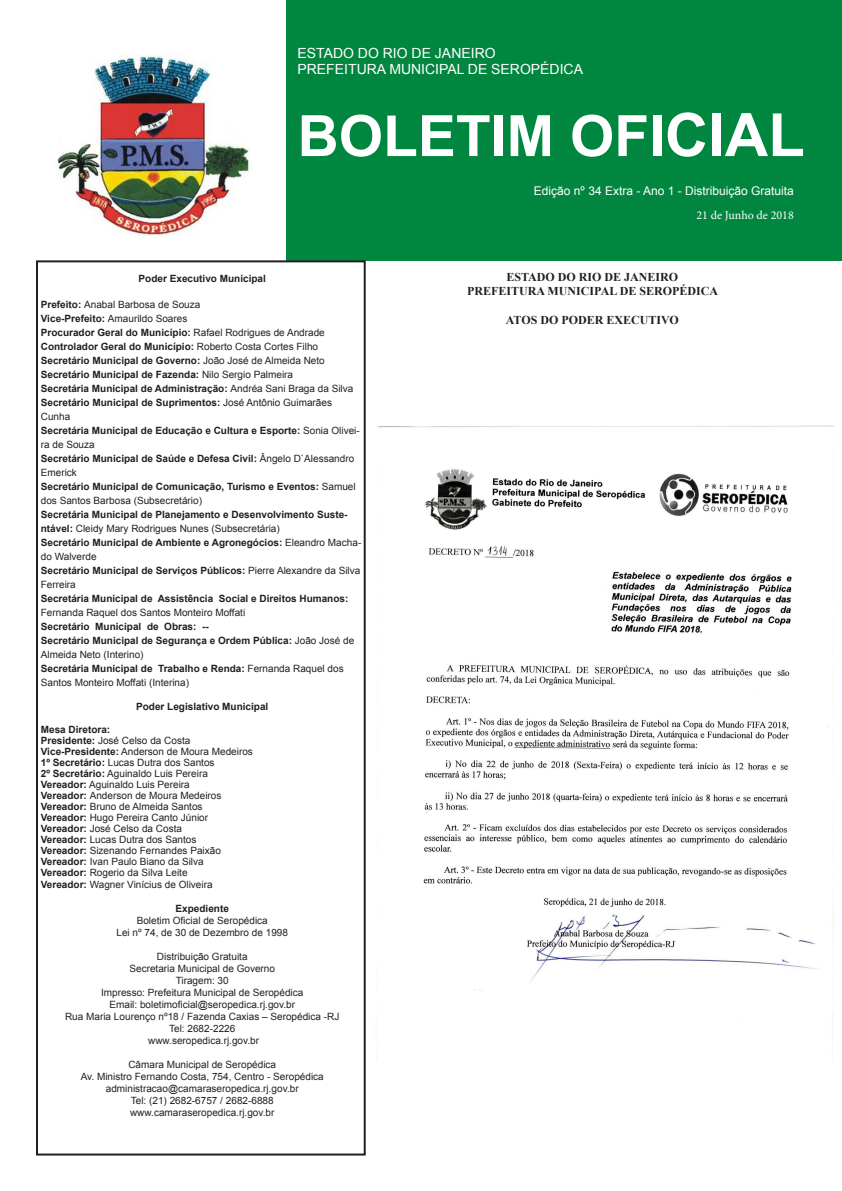
<style>
.page{position:relative;width:842px;height:1191px;background:#fff}
.page>*{position:absolute;margin:0;border:0;box-sizing:border-box;transform-origin:0 0}
.t1{font:700 57px "Arial";color:#fff}
.t2{font:14px "Arial";color:#fff}
.t3{font:700 12px "Times New Roman";color:#231f20}
.t4{font:12px "Arial";color:#fff}
.t5{font:12px "Minion Pro";color:#fff}
.t6{font:700 10px/14px "Arial";color:#231f20}
.t7{font:10px/14px "Arial";color:#231f20}
.s1{font-size:60px}
.s2{font-weight:700}
.s3{font-weight:400}
</style>
<div class="page">
<div style="left:0;top:0;width:842px;height:260px;background:#00863f"></div>
<div style="left:0;top:0;width:285px;height:260px;background:#fff"></div>
<img style="left:57px;top:54px;width:192px;height:182px">
<div style="left:36px;top:260px;width:330px;height:895px;border:2px solid #231f20"></div>
<img style="left:376px;top:425px;width:458px;height:635px">
<p class="t2" style="left:298px;top:43px;width:200px">ESTADO DO RIO DE JANEIRO</p>
<p class="t2" style="left:298px;top:60px;width:287px">PREFEITURA MUNICIPAL DE SEROPÉDICA</p>
<p class="t1" style="left:298px;top:98px;width:509px">BOLETIM OFI<span class="s1">CIAL</span></p>
<p class="t6" style="left:139px;top:271px;width:129px">Poder Executivo Municipal</p>
<p class="t7" style="left:41px;top:297px;width:161px"><span class="s2">Prefeito:</span> Anabal Barbosa de Souza</p>
<p class="t7" style="left:41px;top:311px;width:148px"><span class="s2">Vice-Prefeito:</span> Amaurildo Soares</p>
<p class="t6" style="left:41px;top:325px;width:285px">Procurador Geral do Município: <span class="s3">Rafael Rodrigues de Andrade</span></p>
<p class="t6" style="left:41px;top:339px;width:279px">Controlador Geral do Município: <span class="s3">Roberto Costa Cortes Filho</span></p>
<p class="t6" style="left:41px;top:353px;width:285px">Secretário Municipal de Governo: <span class="s3">João José de Almeida Neto</span></p>
<p class="t6" style="left:41px;top:367px;width:254px">Secretário Municipal de Fazenda: <span class="s3">Nilo Sergio Palmeira</span></p>
<p class="t6" style="left:41px;top:381px;width:314px">Secretária Municipal de Administração: <span class="s3">Andréa Sani Braga da Silva</span></p>
<p class="t6" style="left:41px;top:395px;width:293px">Secretário Municipal de Suprimentos: <span class="s3">José Antônio Guimarães<br>Cunha</span></p>
<p class="t6" style="left:41px;top:423px;width:320px">Secretária Municipal de Educação e Cultura e Esporte: <span class="s3">Sonia Olivei&shy;ra de Souza</span></p>
<p class="t6" style="left:41px;top:451px;width:315px">Secretário Municipal de Saúde e Defesa Civil: <span class="s3">Ângelo D`Alessandro<br>Emerick</span></p>
<p class="t6" style="left:41px;top:479px;width:316px">Secretário Municipal de Comunicação, Turismo e Eventos: <span class="s3">Samuel dos Santos Barbosa (Subsecretário)</span></p>
<p class="t6" style="left:41px;top:507px;width:308px">Secretária Municipal de Planejamento e Desenvolvimento Suste&shy;ntável: <span class="s3">Cleidy Mary Rodrigues Nunes (Subsecretária)</span></p>
<p class="t6" style="left:41px;top:535px;width:322px">Secretário Municipal de Ambiente e Agronegócios: <span class="s3">Eleandro Macha&shy;do Walverde</span></p>
<p class="t6" style="left:41px;top:563px;width:321px">Secretário Municipal de Serviços Públicos: <span class="s3">Pierre Alexandre da Silva<br>Ferreira</span></p>
<p class="t6" style="left:41px;top:591px;width:309px">Secretária Municipal de Assistência Social e Direitos Humanos:<br><span class="s3">Fernanda Raquel dos Santos Monteiro Moffati</span></p>
<p class="t6" style="left:41px;top:619px;width:169px">Secretário Municipal de Obras: --</p>
<p class="t6" style="left:41px;top:633px;width:315px">Secretário Municipal de Segurança e Ordem Pública: <span class="s3">João José de<br>Almeida Neto (Interino)</span></p>
<p class="t7" style="left:41px;top:661px;width:304px"><span class="s2">Secretária Municipal de Trabalho e Renda:</span> Fernanda Raquel dos<br>Santos Monteiro Moffati (Interina)</p>
<p class="t6" style="left:136px;top:699px;width:134px">Poder Legislativo Municipal</p>
<p class="t6" style="left:41px;top:722px;width:71px">Mesa Diretora:</p>
<p class="t7" style="left:41px;top:733px;width:151px"><span class="s2">Presidente:</span> José Celso da Costa</p>
<p class="t7" style="left:41px;top:744px;width:214px"><span class="s2">Vice-Presidente:</span> Anderson de Moura Medeiros</p>
<p class="t7" style="left:41px;top:755px;width:175px"><span class="s2">1º Secretário:</span> Lucas Dutra dos Santos</p>
<p class="t7" style="left:41px;top:766px;width:169px"><span class="s2">2º Secretário:</span> Aguinaldo Luis Pereira</p>
<p class="t7" style="left:41px;top:777px;width:150px"><span class="s2">Vereador:</span> Aguinaldo Luis Pereira</p>
<p class="t7" style="left:41px;top:788px;width:182px"><span class="s2">Vereador:</span> Anderson de Moura Medeiros</p>
<p class="t7" style="left:41px;top:799px;width:163px"><span class="s2">Vereador:</span> Bruno de Almeida Santos</p>
<p class="t7" style="left:41px;top:810px;width:169px"><span class="s2">Vereador:</span> Hugo Pereira Canto Júnior</p>
<p class="t7" style="left:41px;top:821px;width:143px"><span class="s2">Vereador:</span> José Celso da Costa</p>
<p class="t7" style="left:41px;top:832px;width:157px"><span class="s2">Vereador:</span> Lucas Dutra dos Santos</p>
<p class="t7" style="left:41px;top:843px;width:182px"><span class="s2">Vereador:</span> Sizenando Fernandes Paixão</p>
<p class="t7" style="left:41px;top:854px;width:164px"><span class="s2">Vereador:</span> Ivan Paulo Biano da Silva</p>
<p class="t7" style="left:41px;top:865px;width:148px"><span class="s2">Vereador:</span> Rogerio da Silva Leite</p>
<p class="t7" style="left:41px;top:877px;width:173px"><span class="s2">Vereador:</span> Wagner Vinícius de Oliveira</p>
<p class="t6" style="left:176px;top:901px;width:55px">Expediente</p>
<p class="t7" style="left:137px;top:913px;width:133px">Boletim Oficial de Seropédica</p>
<p class="t7" style="left:116px;top:925px;width:173px">Lei nº 74, de 30 de Dezembro de 1998</p>
<p class="t7" style="left:157px;top:949px;width:92px">Distribuição Gratuita</p>
<p class="t7" style="left:129px;top:961px;width:147px">Secretaria Municipal de Governo</p>
<p class="t7" style="left:176px;top:973px;width:54px">Tiragem: 30</p>
<p class="t7" style="left:101px;top:985px;width:204px">Impresso: Prefeitura Municipal de Seropédica</p>
<p class="t7" style="left:109px;top:997px;width:187px">Email: boletimoficial@seropedica.rj.gov.br</p>
<p class="t7" style="left:65px;top:1009px;width:276px">Rua Maria Lourenço nº18 / Fazenda Caxias – Seropédica -RJ</p>
<p class="t7" style="left:169px;top:1021px;width:68px">Tel: 2682-2226</p>
<p class="t7" style="left:148px;top:1033px;width:112px">www.seropedica.rj.gov.br</p>
<p class="t7" style="left:128px;top:1057px;width:149px">Câmara Municipal de Seropédica</p>
<p class="t7" style="left:81px;top:1069px;width:245px">Av. Ministro Fernando Costa, 754, Centro - Seropédica</p>
<p class="t7" style="left:106px;top:1081px;width:194px">administracao@camaraseropedica.rj.gov.br</p>
<p class="t7" style="left:131px;top:1093px;width:144px">Tel: (21) 2682-6757 / 2682-6888</p>
<p class="t7" style="left:130px;top:1105px;width:146px">www.camaraseropedica.rj.gov.br</p>
<p class="t4" style="left:534px;top:183px;width:261px">Edição nº 34 Extra - Ano 1 - Distribuição Gratuita</p>
<p class="t5" style="left:696px;top:207px;width:99px">21 de Junho de 2018</p>
<p class="t3" style="left:506px;top:269px;width:173px">ESTADO DO RIO DE JANEIRO</p>
<p class="t3" style="left:467px;top:283px;width:252px">PREFEITURA MUNICIPAL DE SEROPÉDICA</p>
<p class="t3" style="left:506px;top:312px;width:175px">ATOS DO PODER EXECUTIVO</p>
</div>
